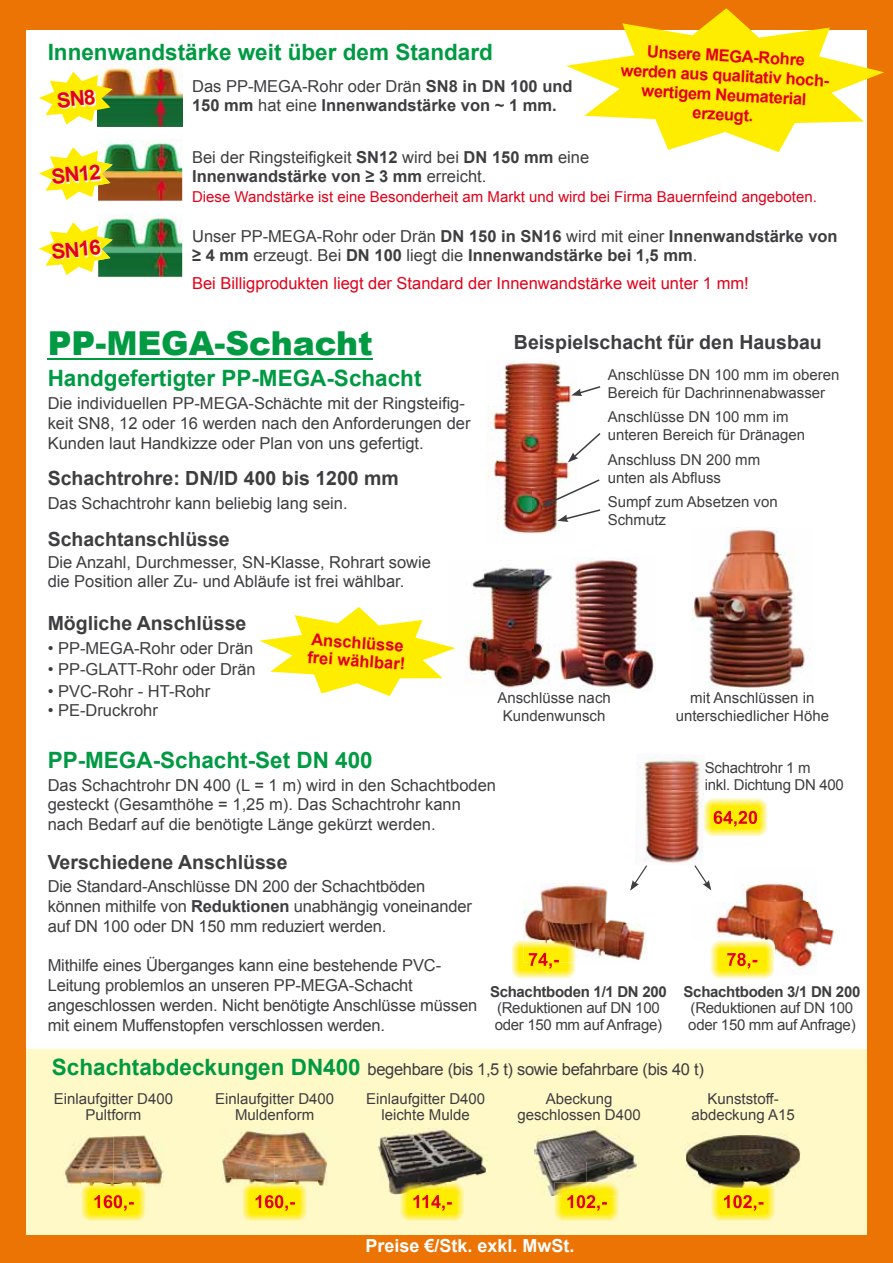
<style>
.page{position:relative;width:893px;height:1263px;background:#fff}
.page>*{position:absolute;margin:0;border:0;box-sizing:border-box;transform-origin:0 0}
.t1{font:900 33px "Arial";color:#009a43}
.t2{font:700 22.5px "Arial";color:#009a43}
.t3{font:700 20.7px "Arial";color:#e2001a}
.t4{font:700 19.5px "Arial";color:#3e3d40}
.t5{font:700 18px "Arial";color:#fff}
.t6{font:16.5px/19.8px "Arial";color:#3e3d40}
.t7{font:700 16.5px/19.5px "Arial";color:#3e3d40}
.t8{font:700 16.5px/19.5px "Arial";color:#e2001a;text-align:center}
.t9{font:16.5px "Arial";color:#e2001a}
.t10{font:16.5px "Arial";letter-spacing:-.02em;color:#3e3d40}
.t11{font:15px/18px "Arial";color:#3e3d40;text-align:center}
.t12{font:15px/16.5px "Arial";letter-spacing:-.02em;color:#3e3d40}
.t13{font:15px "Arial";color:#e2001a}
.t14{font:700 15px "Arial";letter-spacing:-.02em;color:#3e3d40}
.s1{font-weight:400}
.s2{font-weight:700}
</style>
<div class="page">
<div style="left:19px;top:1049px;width:874px;height:214px;background:#fff9c7"></div>
<div style="left:0;top:1235px;width:893px;height:28px;background:#ec7405"></div>
<div style="left:0;top:15px;width:26px;height:1244px;background:#ec7405"></div>
<div style="left:0;top:0;width:893px;height:30px;background:#ec7405"></div>
<div style="left:867px;top:0;width:26px;height:1263px;background:#ec7405"></div>
<img style="left:64px;top:1135px;width:100px;height:51px">
<img style="left:222px;top:1129px;width:105px;height:57px">
<img style="left:98px;top:139px;width:84px;height:62px">
<img style="left:98px;top:214px;width:84px;height:63px">
<img style="left:98px;top:65px;width:84px;height:61px">
<img style="left:711px;top:883px;width:123px;height:90px">
<hr style="left:48px;top:358px;width:325px;height:2px;background:#009a43">
<img style="left:637px;top:757px;width:68px;height:33px">
<img style="left:635px;top:790px;width:69px;height:73px">
<svg style="left:694px;top:865px;width:17px;height:25px"></svg>
<img style="left:465px;top:567px;width:87px;height:123px">
<img style="left:488px;top:360px;width:85px;height:174px">
<svg style="left:571px;top:386px;width:29px;height:10px"></svg>
<svg style="left:568px;top:433px;width:32px;height:29px"></svg>
<svg style="left:541px;top:479px;width:59px;height:43px"></svg>
<img style="left:523px;top:884px;width:108px;height:39px">
<img style="left:523px;top:923px;width:41px;height:17px">
<img style="left:564px;top:923px;width:82px;height:39px">
<svg style="left:630px;top:865px;width:17px;height:25px"></svg>
<img style="left:534px;top:1126px;width:104px;height:70px">
<img style="left:378px;top:1128px;width:109px;height:33px">
<img style="left:450px;top:1161px;width:36px;height:21px">
<img style="left:414px;top:1161px;width:36px;height:21px">
<img style="left:381px;top:1161px;width:33px;height:34px">
<img style="left:685px;top:1133px;width:116px;height:28px">
<img style="left:685px;top:1161px;width:39px;height:26px">
<img style="left:724px;top:1161px;width:38px;height:21px">
<img style="left:762px;top:1161px;width:37px;height:22px">
<img style="left:553px;top:557px;width:103px;height:135px">
<img style="left:691px;top:527px;width:119px;height:162px">
<img style="left:512px;top:940px;width:63px;height:38px">
<img style="left:523px;top:940px;width:52px;height:22px">
<img style="left:529px;top:962px;width:30px;height:7px">
<img style="left:529px;top:953px;width:30px;height:9px">
<img style="left:710px;top:940px;width:64px;height:38px">
<img style="left:727px;top:953px;width:30px;height:16px">
<img style="left:704px;top:798px;width:63px;height:38px">
<img style="left:704px;top:798px;width:1px;height:31px">
<img style="left:714px;top:811px;width:43px;height:16px">
<svg style="left:39px;top:147px;width:74px;height:53px"></svg>
<img style="left:53px;top:165px;width:49px;height:19px">
<svg style="left:39px;top:222px;width:74px;height:53px"></svg>
<img style="left:53px;top:241px;width:49px;height:18px">
<svg style="left:566px;top:8px;width:318px;height:144px;fill:#ffed00"></svg>
<svg style="left:260px;top:607px;width:195px;height:89px"></svg>
<img style="left:82px;top:1182px;width:63px;height:38px">
<img style="left:94px;top:1195px;width:40px;height:16px">
<img style="left:243px;top:1182px;width:64px;height:38px">
<img style="left:256px;top:1195px;width:39px;height:16px">
<img style="left:400px;top:1182px;width:64px;height:38px">
<img style="left:413px;top:1195px;width:39px;height:16px">
<img style="left:555px;top:1182px;width:63px;height:38px">
<img style="left:567px;top:1195px;width:40px;height:16px">
<img style="left:711px;top:1182px;width:64px;height:38px">
<img style="left:724px;top:1195px;width:39px;height:16px">
<svg style="left:39px;top:72px;width:74px;height:52px"></svg>
<h2 class="t2" style="left:48px;top:37px;width:447px">Innenwandstärke weit über dem Standard</h2>
<p class="t7" style="left:192px;top:77px;width:382px"><span class="s1">Das PP-MEGA-Rohr oder Drän</span> SN8 in DN 100 und<br>150 mm <span class="s1">hat eine</span> Innenwandstärke von ~ 1 mm.</p>
<p class="t6" style="left:192px;top:148px;width:399px">Bei der Ringsteifigkeit <span class="s2">SN12</span> wird bei <span class="s2">DN 150 mm</span> eine<br><span class="s2">Innenwandstärke von ≥ 3 mm</span> erreicht.</p>
<p class="t13" style="left:192px;top:187px;width:626px">Diese Wandstärke ist eine Besonderheit am Markt und wird bei Firma Bauernfeind angeboten.</p>
<p class="t7" style="left:192px;top:227px;width:647px"><span class="s1">Unser PP-MEGA-Rohr oder Drän</span> DN 150 in SN16 <span class="s1">wird mit einer</span> Innenwandstärke von ≥ 4 mm <span class="s1">erzeugt. Bei</span> DN 100 <span class="s1">liegt die</span> Innenwandstärke bei 1,5 mm<span class="s1">.</span></p>
<p class="t9" style="left:192px;top:272px;width:558px">Bei Billigprodukten liegt der Standard der Innenwandstärke weit unter 1 mm!</p>
<h1 class="t1" style="left:48px;top:320px;width:327px">PP-MEGA-Schacht</h1>
<p class="t8" style="left:622px;top:41px;width:213px;rotate:3deg">Unsere MEGA-Rohre werden aus qualitativ hoch&shy;wertigem Neumaterial erzeugt.</p>
<p class="t3" style="left:50px;top:163px;width:51px;rotate:-5deg">SN12</p>
<p class="t3" style="left:50px;top:238px;width:51px;rotate:-5deg">SN16</p>
<p class="t4" style="left:514px;top:329px;width:309px">Beispielschacht für den Hausbau</p>
<h2 class="t2" style="left:48px;top:363px;width:375px">Handgefertigter PP-MEGA-Schacht</h2>
<p class="t6" style="left:48px;top:394px;width:424px">Die individuellen PP-MEGA-Schächte mit der Ringsteifig&shy;keit SN8, 12 oder 16 werden nach den Anforderungen der<br>Kunden laut Handkizze oder Plan von uns gefertigt.</p>
<p class="t4" style="left:48px;top:465px;width:353px">Schachtrohre: DN/ID 400 bis 1200 mm</p>
<p class="t6" style="left:48px;top:493px;width:301px">Das Schachtrohr kann beliebig lang sein.</p>
<p class="t4" style="left:48px;top:526px;width:184px">Schachtanschlüsse</p>
<p class="t6" style="left:48px;top:552px;width:385px">Die Anzahl, Durchmesser, SN-Klasse, Rohrart sowie die Position aller Zu- und Abläufe ist frei wählbar.</p>
<p class="t4" style="left:48px;top:610px;width:200px">Mögliche Anschlüsse</p>
<p class="t6" style="left:48px;top:638px;width:207px">• PP-MEGA-Rohr oder Drän</p>
<p class="t6" style="left:48px;top:659px;width:210px">• PP-GLATT-Rohr oder Drän</p>
<p class="t6" style="left:48px;top:681px;width:164px">• PVC-Rohr - HT-Rohr</p>
<p class="t6" style="left:48px;top:700px;width:112px">• PE-Druckrohr</p>
<p class="t8" style="left:309px;top:631px;width:100px;line-height:18px;text-align:left;rotate:4deg">Anschlüsse frei wählbar!</p>
<p class="t11" style="left:608px;top:366px;width:233px;text-align:left">Anschlüsse DN 100 mm im oberen<br>Bereich für Dachrinnenabwasser</p>
<p class="t11" style="left:608px;top:408px;width:199px;text-align:left">Anschlüsse DN 100 mm im unteren Bereich für Dränagen</p>
<p class="t11" style="left:608px;top:451px;width:154px;text-align:left">Anschluss DN 200 mm unten als Abfluss</p>
<p class="t11" style="left:608px;top:493px;width:172px;text-align:left">Sumpf zum Absetzen von<br>Schmutz</p>
<p class="t11" style="left:497px;top:689px;width:115px">Anschlüsse nach<br>Kundenwunsch</p>
<p class="t11" style="left:676px;top:689px;width:155px">mit Anschlüssen in unterschiedlicher Höhe</p>
<h2 class="t2" style="left:48px;top:745px;width:327px">PP-MEGA-Schacht-Set DN 400</h2>
<p class="t12" style="left:705px;top:760px;width:141px">Schachtrohr 1 m<br>inkl. Dichtung DN 400</p>
<p class="t6" style="left:48px;top:775px;width:450px">Das Schachtrohr DN 400 (L = 1 m) wird in den Schachtboden gesteckt (Gesamthöhe = 1,25 m). Das Schachtrohr kann nach Bedarf auf die benötigte Länge gekürzt werden.</p>
<p class="t4" style="left:48px;top:849px;width:241px">Verschiedene Anschlüsse</p>
<p class="t6" style="left:48px;top:877px;width:426px">Die Standard-Anschlüsse DN 200 der Schachtböden können mithilfe von <span class="s2">Reduktionen</span> unabhängig voneinander auf DN 100 oder DN 150 mm reduziert werden.</p>
<p class="t6" style="left:48px;top:956px;width:431px">Mithilfe eines Überganges kann eine bestehende PVC-Leitung problemlos an unseren PP-MEGA-Schacht angeschlossen werden. Nicht benötigte Anschlüsse müssen mit einem Muffenstopfen verschlossen werden.</p>
<p class="t10" style="left:367px;top:1058px;width:338px">begehbare (bis 1,5 t) sowie befahrbare (bis 40 t)</p>
<p class="t14" style="left:490px;top:982px;width:178px">Schachtboden 1/1 DN 200</p>
<p class="t12" style="left:495px;top:1000px;width:169px">(Reduktionen auf DN 100 oder 150 mm auf Anfrage)</p>
<p class="t14" style="left:684px;top:982px;width:178px">Schachtboden 3/1 DN 200</p>
<p class="t12" style="left:688px;top:1000px;width:169px">(Reduktionen auf DN 100 oder 150 mm auf Anfrage)</p>
<h2 class="t2" style="left:52px;top:1052px;width:310px">Schachtabdeckungen DN400</h2>
<p class="t11" style="left:54px;top:1090px;width:121px;line-height:16.5px">Einlaufgitter D400<br>Pultform</p>
<p class="t11" style="left:215px;top:1090px;width:121px;line-height:16.5px">Einlaufgitter D400<br>Muldenform</p>
<p class="t11" style="left:366px;top:1090px;width:121px;line-height:16.5px">Einlaufgitter D400 leichte Mulde</p>
<p class="t11" style="left:517px;top:1090px;width:125px;line-height:16.5px">Abeckung geschlossen D400</p>
<p class="t11" style="left:691px;top:1090px;width:105px;line-height:16.5px">Kunststoff&shy;abdeckung A15</p>
<p class="t5" style="left:365px;top:1234px;width:211px">Preise €/Stk. exkl. MwSt.</p>
</div>
